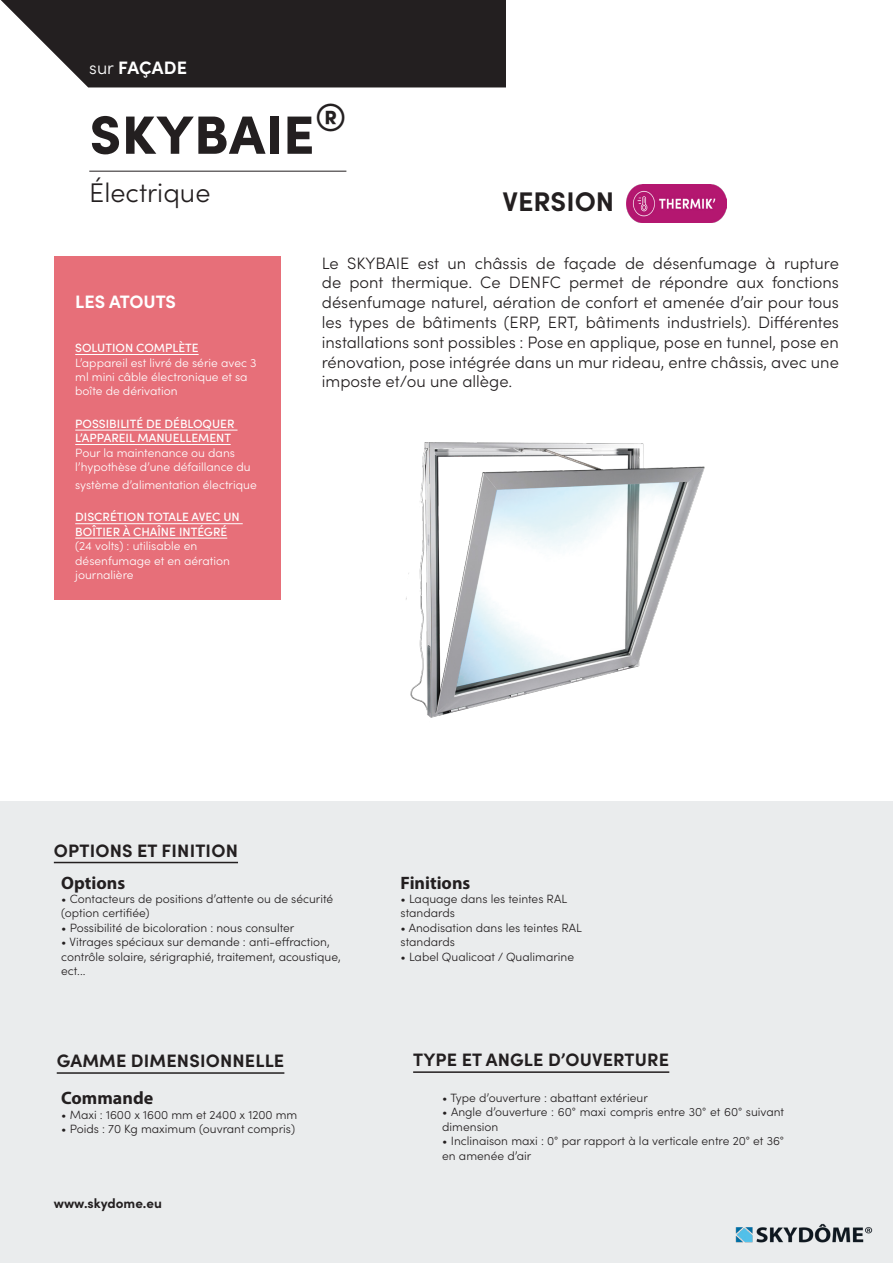
<style>
.page{position:relative;width:893px;height:1263px;background:#fff}
.page>*{position:absolute;margin:0;border:0;box-sizing:border-box;transform-origin:0 0}
._01_-_Titre_produit{font:900 54px "Sofia Pro";letter-spacing:.01em;color:#231f20}
._02_-_Accroche_produit{font:300 27px "Sofia Pro";color:#231f20}
._04_-_Sous_titre{font:700 27px "Sofia Pro";color:#231f20}
._04_-_Sous_titre_Souligné{font:700 18px "Sofia Pro";letter-spacing:.01em;color:#231f20}
._04_-_Sous_titre-2{font:700 18px "Myriad Pro";color:#231f20}
.t1{font:700 18px "Sofia Pro";color:#fff}
._05_-_Introduction{font:300 16.5px/19.8px "Sofia Pro";color:#231f20;text-align:justify}
._04_-_Sous_titre-3{font:700 13.5px "Sofia Pro";color:#231f20}
._06_-_Texte_courant{font:300 12px/14.4px "Sofia Pro";color:#231f20}
.t2{font:300 12px/14.4px "Sofia Pro";color:#fff}
.t3{font:500 12px/14.4px "Sofia Pro";color:#fff}
.s1{font-weight:300}
</style>
<div class="page">
<div style="left:0;top:801px;width:893px;height:462px;background:#eaeced"></div>
<hr style="left:54px;top:862px;width:184px;height:1px;background:#231f20">
<svg style="left:1px;top:0;width:505px;height:87px;background:#363233"></svg>
<img style="left:626px;top:185px;width:100px;height:37px">
<img style="left:735px;top:1223px;width:138px;height:20px">
<hr style="left:89px;top:171px;width:257px;height:1px;background:#231f20">
<img style="left:406px;top:442px;width:299px;height:276px">
<div style="left:54px;top:257px;width:227px;height:343px;background:#e76f79"></div>
<hr style="left:75px;top:354px;width:124px;height:1px;background:#fff">
<hr style="left:75px;top:430px;width:162px;height:1px;background:#fff">
<hr style="left:75px;top:444px;width:156px;height:1px;background:#fff">
<hr style="left:75px;top:523px;width:168px;height:1px;background:#fff">
<hr style="left:75px;top:538px;width:152px;height:1px;background:#fff">
<hr style="left:57px;top:1072px;width:227px;height:2px;background:#231f20">
<hr style="left:413px;top:1071px;width:256px;height:2px;background:#231f20">
<p class="t1" style="left:89px;top:54px;width:99px"><span class="s1">sur</span> FAÇADE</p>
<p class="_01_-_Titre_produit" style="left:90px;top:92px;width:259px">SKYBAIE<sup>®</sup></p>
<p class="_02_-_Accroche_produit" style="left:89px;top:173px;width:123px">Électrique</p>
<p class="_04_-_Sous_titre" style="left:502px;top:181px;width:113px">VERSION</p>
<p class="t1" style="left:75px;top:288px;width:102px">LES ATOUTS</p>
<p class="t3" style="left:75px;top:340px;width:125px">SOLUTION COMPLÈTE</p>
<p class="t2" style="left:75px;top:355px;width:183px">L’appareil est livré de série avec 3 ml mini câble électronique et sa boîte de dérivation</p>
<p class="t3" style="left:75px;top:416px;width:161px">POSSIBILITÉ DE DÉBLOQUER<br>L’APPAREIL MANUELLEMENT</p>
<p class="t2" style="left:75px;top:445px;width:177px">Pour la maintenance ou dans l’hypothèse d’une défaillance du</p>
<p class="t2" style="left:75px;top:477px;width:183px">système d’alimentation électrique</p>
<p class="t3" style="left:75px;top:509px;width:166px">DISCRÉTION TOTALE AVEC UN<br>BOÎTIER À CHAÎNE INTÉGRÉ</p>
<p class="t2" style="left:75px;top:538px;width:156px">(24 volts) : utilisable en désenfumage et en aération journalière</p>
<p class="_05_-_Introduction" style="left:322px;top:252px;width:519px">Le SKYBAIE est un châssis de façade de désenfumage à rupture de pont thermique. Ce DENFC permet de répondre aux fonctions désenfumage naturel, aération de confort et amenée d’air pour tous les types de bâtiments (ERP, ERT, bâtiments industriels). Différentes installations sont possibles : Pose en applique, pose en tunnel, pose en rénovation, pose intégrée dans un mur rideau, entre châssis, avec une imposte et/ou une allège.</p>
<p class="_04_-_Sous_titre_Souligné" style="left:54px;top:836px;width:186px">OPTIONS ET FINITION</p>
<p class="_04_-_Sous_titre-2" style="left:61px;top:871px;width:66px">Options</p>
<p class="_06_-_Texte_courant" style="left:61px;top:891px;width:274px">• Contacteurs de positions d’attente ou de sécurité (option certifiée)</p>
<p class="_06_-_Texte_courant" style="left:61px;top:920px;width:235px">• Possibilité de bicoloration : nous consulter</p>
<p class="_06_-_Texte_courant" style="left:61px;top:934px;width:281px">• Vitrages spéciaux sur demande : anti-effraction, contrôle solaire, sérigraphié, traitement, acoustique, ect...</p>
<p class="_04_-_Sous_titre-2" style="left:401px;top:871px;width:71px">Finitions</p>
<p class="_06_-_Texte_courant" style="left:401px;top:891px;width:168px">• Laquage dans les teintes RAL standards</p>
<p class="_06_-_Texte_courant" style="left:401px;top:920px;width:183px">• Anodisation dans les teintes RAL standards</p>
<p class="_06_-_Texte_courant" style="left:401px;top:948px;width:175px">• Label Qualicoat / Qualimarine</p>
<p class="_04_-_Sous_titre_Souligné" style="left:57px;top:1047px;width:229px">GAMME DIMENSIONNELLE</p>
<p class="_04_-_Sous_titre_Souligné" style="left:413px;top:1046px;width:258px">TYPE ET ANGLE D’OUVERTURE</p>
<p class="_04_-_Sous_titre-2" style="left:61px;top:1087px;width:93px">Commande</p>
<p class="_06_-_Texte_courant" style="left:61px;top:1107px;width:238px">• Maxi : 1600 x 1600 mm et 2400 x 1200 mm</p>
<p class="_06_-_Texte_courant" style="left:61px;top:1121px;width:235px">• Poids : 70 Kg maximum (ouvrant compris)</p>
<p class="_04_-_Sous_titre-3" style="left:54px;top:1193px;width:110px">www.skydome.eu</p>
<p class="_06_-_Texte_courant" style="left:442px;top:1090px;width:207px">• Type d’ouverture : abattant extérieur</p>
<p class="_06_-_Texte_courant" style="left:442px;top:1104px;width:343px">• Angle d’ouverture : 60° maxi compris entre 30° et 60° suivant dimension</p>
<p class="_06_-_Texte_courant" style="left:442px;top:1133px;width:343px">• Inclinaison maxi : 0° par rapport à la verticale entre 20° et 36° en amenée d’air</p>
</div>
